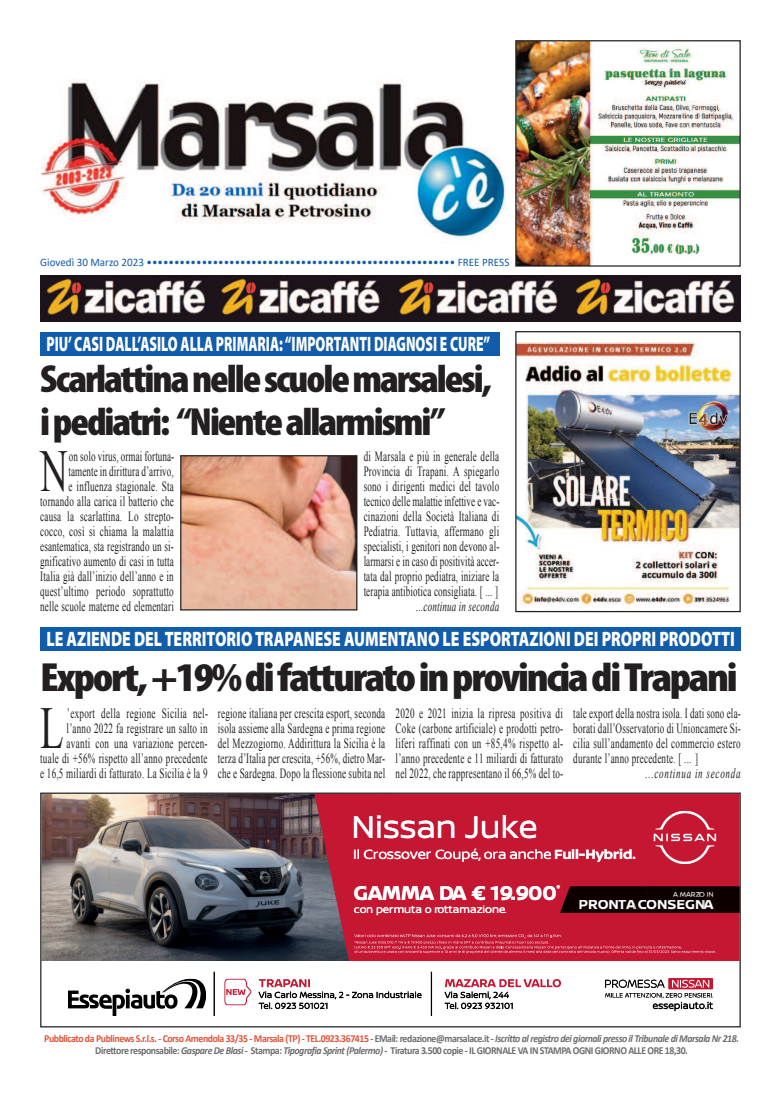
<style>
.page{position:relative;width:780px;height:1099px;background:#fff}
.page>*{position:absolute;margin:0;border:0;box-sizing:border-box;transform-origin:0 0}
.t1{font:59.38px "Times New Roman";color:#231f20;scale:.65 1}
.t2{font:900 condensed 40.88px "Myriad Pro";letter-spacing:-.05em;color:#231f20;scale:1.12 1}
.t3{font:900 condensed 39.38px/42.2px "Myriad Pro";letter-spacing:-.05em;color:#231f20;scale:1.07 1}
.t4{font:33.25px "Nissan Brand Regular+NIJIGA";color:#fff}
.t5{font:21.25px "Nissan Brand Bold+TYRGSH";color:#fff}
.t6{font:900 20.88px "Myriad Pro";color:#fff;scale:.75 1}
.t7{font:900 20.88px "Myriad Pro";color:#fff;scale:.65 1}
.t8{font:14.25px "Nissan Brand Regular+NIJIGA";color:#fff}
.t9{font:14.25px "Nissan Brand Bold+TYRGSH";color:#fff}
.t10{font:14px/15px "Times New Roman";letter-spacing:.025em;color:#231f20;text-align:justify;scale:.65 1}
.t11{font:italic 14px "Times New Roman";letter-spacing:.015em;color:#231f20;scale:.65 1}
.t12{font:italic 14px "Times New Roman";letter-spacing:.08em;color:#231f20;scale:.65 1}
.t13{font:11.38px "Calibri";color:#115cab}
.t14{font:11.12px "Nissan Brand Regular+NIJIGA";color:#fff}
.t15{font:700 10.62px/12px "Calibri";letter-spacing:-.045em;color:#6c6d70;text-align:center;scale:.92 1}
.t16{font:7.5px "Nissan Brand Regular+NIJIGA";color:#fff}
.s1{font-family:"Nissan Brand Bold+TYRGSH"}
.s2{color:#e15438}
.s3{font-style:italic}
</style>
<div class="page">
<img style="left:40px;top:275px;width:700px;height:46px">
<img style="left:517px;top:42px;width:221px;height:223px">
<div style="left:515px;top:40px;width:225px;height:227px;border:1px solid #231f20"></div>
<img style="left:517px;top:341px;width:221px;height:269px">
<div style="left:515px;top:331px;width:225px;height:281px;border:1px solid #231f20"></div>
<img style="left:41px;top:79px;width:464px;height:158px">
<img style="left:42px;top:794px;width:272px;height:166px">
<div style="left:314px;top:794px;width:424px;height:166px;background:#c51632"></div>
<div style="left:668px;top:978px;width:45px;height:11px;background:#c7203a"></div>
<svg style="left:68px;top:978px;width:138px;height:37px"></svg>
<svg style="left:224px;top:978px;width:27px;height:27px"></svg>
<svg style="left:653px;top:810px;width:63px;height:54px;background:#ce3b52"></svg>
<svg style="left:354px;top:934px;width:362px;height:19px;background:#cb2f48"></svg>
<hr style="left:214px;top:971px;width:1px;height:44px;background:#000">
<hr style="left:431px;top:971px;width:1px;height:44px;background:#000">
<svg style="left:258px;top:979px;width:163px;height:30px"></svg>
<svg style="left:444px;top:979px;width:117px;height:30px"></svg>
<hr style="left:560px;top:912px;width:86px;height:1px;background:#0f0000">
<svg style="left:605px;top:979px;width:108px;height:32px"></svg>
<svg style="left:560px;top:886px;width:178px;height:26px;background:#160102"></svg>
<div style="left:40px;top:792px;width:700px;height:235px;border:1px solid #231f20"></div>
<div style="left:40px;top:332px;width:460px;height:24px;background:#115cab"></div>
<div style="left:40px;top:627px;width:700px;height:23px;background:#115cab"></div>
<img style="left:182px;top:457px;width:173px;height:151px">
<div style="left:180px;top:455px;width:177px;height:155px;border:1px solid #231f20"></div>
<p class="t13" style="left:40px;top:257px;width:470px">Giovedì 30 Marzo 2023 •••••••••••••••••••••••••••••••••••••••••••••••••••••••• FREE PRESS</p>
<h3 class="t7" style="left:46px;top:336px;width:684px">PIU’CASI DALL’ASILO ALLA PRIMARIA:“IMPORTANTI DIAGNOSI E CURE”</h3>
<h3 class="t3" style="left:40px;top:361px;width:424px">Scarlattinanellescuolemarsalesi, ipediatri: “Nienteallarmismi”</h3>
<p class="t10" style="left:40px;top:449px;width:208px;text-align:right">on solo virus, ormai fortuna&shy;tamente in dirittura d’arrivo,<br>e influenza stagionale. Sta tornando alla carica il batterio che causa la scarlattina. Lo strepto&shy;cocco, così si chiama la malattia esantematica, sta registrando un si&shy;gnificativo aumento di casi in tutta Italia già dall’inizio dell’anno e in quest’ultimo periodo soprattutto nelle scuole materne ed elementari</p>
<p class="t10" style="left:363px;top:449px;width:210px">di Marsala e più in generale della Provincia di Trapani. A spiegarlo sono i dirigenti medici del tavolo tecnico delle malattie infettive e vac&shy;cinazioni della Società Italiana di Pediatria. Tuttavia, affermano gli specialisti, i genitori non devono al&shy;larmarsi e in caso di positività accer&shy;tata dal proprio pediatra, iniziare la terapia antibiotica consigliata. [ ... ]</p>
<h1 class="t1" style="left:40px;top:438px;width:44px">N</h1>
<p class="t11" style="left:416px;top:599px;width:129px">...continua in seconda</p>
<h3 class="t6" style="left:46px;top:631px;width:919px">LE AZIENDE DEL TERRITORIO TRAPANESE AUMENTANO LE ESPORTAZIONI DEI PROPRI PRODOTTI</h3>
<h2 class="t2" style="left:40px;top:663px;width:624px">Export,+19%difatturatoinprovinciadiTrapani</h2>
<p class="t10" style="left:40px;top:705px;width:260px;text-align:right">’export della regione Sicilia nel&shy;l’anno 2022 fa registrare un salto in avanti con una variazione percen-<br>tuale di +56% rispetto all’anno precedente e 16,5 miliardi di fatturato. La Sicilia è la 9</p>
<p class="t10" style="left:218px;top:705px;width:259px">regione italiana per crescita esport, seconda isola assieme alla Sardegna e prima regione del Mezzogiorno. Addirittura la Sicilia è la terza d’Italia per crescita, +56%, dietro Mar&shy;che e Sardegna. Dopo la flessione subita nel</p>
<p class="t10" style="left:395px;top:705px;width:259px">2020 e 2021 inizia la ripresa positiva di Coke (carbone artificiale) e prodotti petro&shy;liferi raffinati con un +85,4% rispetto al&shy;l’anno precedente e 11 miliardi di fatturato nel 2022, che rappresentano il 66,5% del to-</p>
<p class="t10" style="left:573px;top:705px;width:259px">tale export della nostra isola. I dati sono ela&shy;borati dall’Osservatorio di Unioncamere Si&shy;cilia sull’andamento del commercio estero durante l’anno precedente. [ ... ]</p>
<h1 class="t1" style="left:40px;top:695px;width:38px">L</h1>
<p class="t12" style="left:645px;top:765px;width:148px">...continua in seconda</p>
<h3 class="t4" style="left:351px;top:813px;width:188px">Nissan Juke</h3>
<p class="t8" style="left:353px;top:848px;width:284px">Il Crossover Coupé, ora anche <span class="s1">Full-Hybrid.</span></p>
<h3 class="t5" style="left:353px;top:884px;width:208px">GAMMA DA € 19.900<sup>*</sup></h3>
<p class="t14" style="left:354px;top:904px;width:154px">con permuta o r ttamazione.</p>
<p class="t14" style="left:437px;top:904px;width:8px">o</p>
<p class="t16" style="left:673px;top:891px;width:42px">A MARZO IN</p>
<p class="t9" style="left:578px;top:898px;width:136px">PRONTA CONSEGNA</p>
<p class="t15" style="left:44px;top:1033px;width:756px"><span class="s2">Pubblicato da Publinews S.r.l.s. - Corso Amendola 33/35 - Marsala (TP) - TEL.0923.367415</span> - EMail: redazione@marsalace.it - <span class="s3">Iscritto al registro dei giornali presso il Tribunale di Marsala Nr 218.<br></span>Direttore responsabile: <span class="s3">Gaspare De Blasi -</span> Stampa: <span class="s3">Tipografia Sprint (Palermo) -</span> Tiratura 3.500 copie - IL GIORNALE VA IN STAMPA OGNI GIORNO ALLE ORE 18,30.</p>
</div>
